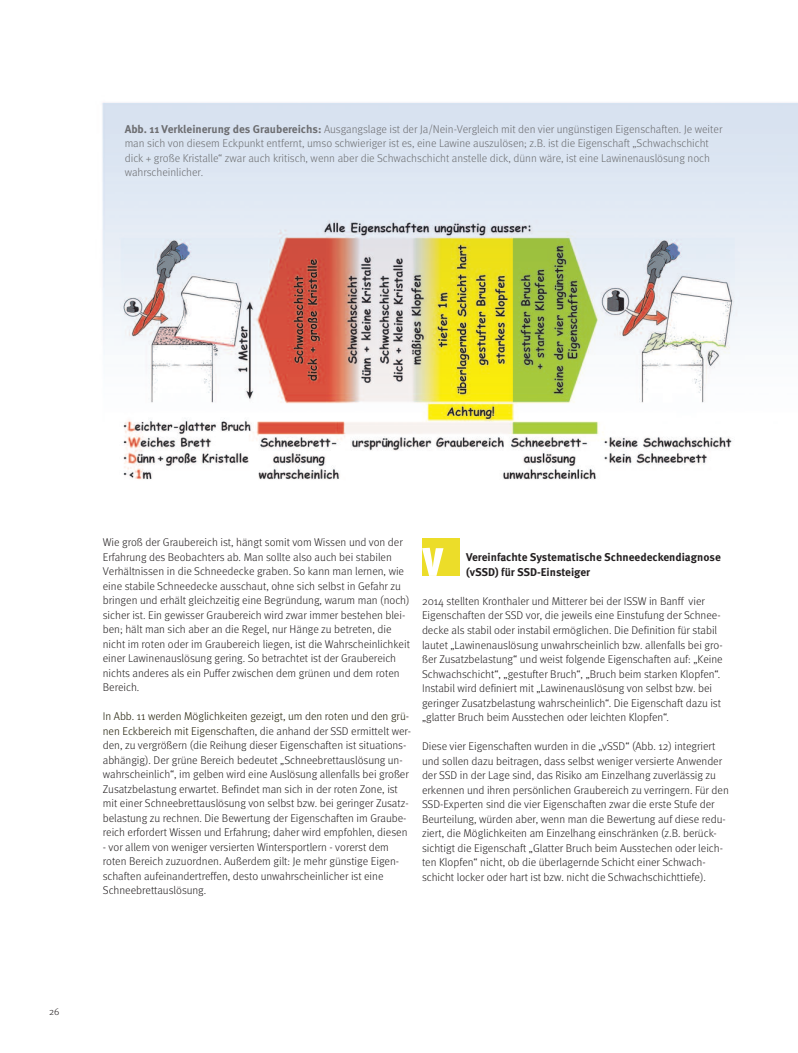
<style>
.page{position:relative;width:798px;height:1053px;background:#fff}
.page>*{position:absolute;margin:0;border:0;box-sizing:border-box;transform-origin:0 0}
.t1{font:700 53.75px "Meta Headline OT Comp";color:#fff}
.t2{font:300 11.25px/14.5px "Meta OT";color:#231f20}
.t3{font:300 11.25px/14.5px "Meta OT";color:#6c6d70}
.t4{font:700 11.25px/14.5px "Meta OT";color:#231f20}
.t5{font:300 10px "Meta OT";color:#231f20}
.s1{font-weight:700}
.s2{color:#1c1900}
</style>
<div class="page">
<img style="left:102px;top:102px;width:695px;height:474px">
<div style="left:422px;top:538px;width:37px;height:38px;background:#ecdd29"></div>
<p class="t3" style="left:125px;top:123px;width:599px"><span class="s1">Abb. 11 Verkleinerung des Graubereichs:</span> Ausgangslage ist der Ja/Nein-Vergleich mit den vier ungünstigen Eigenschaften. Je weiter man sich von diesem Eckpunkt entfernt, umso schwieriger ist es, eine Lawine auszulösen; z.B. ist die Eigenschaft „Schwachschicht dick + große Kristalle“ zwar auch kritisch, wenn aber die Schwachschicht anstelle dick, dünn wäre, ist eine Lawinenauslösung noch wahrscheinlicher.</p>
<p class="t2" style="left:103px;top:535px;width:308px">Wie groß der Graubereich ist, hängt somit vom Wissen und von der Erfahrung des Beobachters ab. Man sollte also auch bei stabilen Verhältnissen in die Schneedecke graben. So kann man lernen, wie eine stabile Schneedecke ausschaut, ohne sich selbst in Gefahr zu bringen und erhält gleichzeitig eine Begründung, warum man (noch) sicher ist. Ein gewisser Graubereich wird zwar immer bestehen blei&shy;ben; hält man sich aber an die Regel, nur Hänge zu betreten, die nicht im roten oder im Graubereich liegen, ist die Wahrscheinlichkeit einer Lawinenauslösung gering. So betrachtet ist der Graubereich nichts anderes als ein Puffer zwischen dem grünen und dem roten Bereich.</p>
<p class="t2" style="left:103px;top:709px;width:310px"><span class="s2">In Abb. 11 werden Möglichkeiten gezeigt, um den roten und den grü&shy;nen Eckbereich mit Eigensch</span>aften, die anhand der SSD ermittelt wer&shy;den, zu vergrößern (die Reihung dieser Eigenschaften ist situations&shy;abhängig). Der grüne Bereich bedeutet „Schneebrettauslösung un&shy;wahrscheinlich“, im gelben wird eine Auslösung allenfalls bei großer Zusatzbelastung erwartet. Befindet man sich in der roten Zone, ist mit einer Schneebrettauslösung von selbst bzw. bei geringer Zusatz&shy;belastung zu rechnen. Die Bewertung der Eigenschaften im Graube&shy;reich erfordert Wissen und Erfahrung; daher wird empfohlen, diesen</p>
<p class="t2" style="left:103px;top:840px;width:298px">- vor allem von weniger versierten Wintersportlern - vorerst dem roten Bereich zuzuordnen. Außerdem gilt: Je mehr günstige Eigen&shy;schaften aufeinandertreffen, desto unwahrscheinlicher ist eine Schneebrettauslösung.</p>
<h1 class="t1" style="left:422px;top:536px;width:23px">v</h1>
<p class="t4" style="left:466px;top:551px;width:256px">Vereinfachte Systematische Schneedeckendiagnose (vSSD) für SSD-Einsteiger</p>
<p class="t2" style="left:422px;top:594px;width:302px">2014 stellten Kronthaler und Mitterer bei der ISSW in Banff vier Eigenschaften der SSD vor, die jeweils eine Einstufung der Schnee&shy;decke als stabil oder instabil ermöglichen. Die Definition für stabil lautet „Lawinenauslösung unwahrscheinlich bzw. allenfalls bei gro&shy;ßer Zusatzbelastung“ und weist folgende Eigenschaften auf: „Keine Schwachschicht“, „gestufter Bruch“, „Bruch beim starken Klopfen“.<br>Instabil wird definiert mit „Lawinenauslösung von selbst bzw. bei geringer Zusatzbelastung wahrscheinlich“. Die Eigenschaft dazu ist „glatter Bruch beim Ausstechen oder leichten Klopfen“.</p>
<p class="t2" style="left:422px;top:739px;width:308px">Diese vier Eigenschaften wurden in die „vSSD“ (Abb. 12) integriert und sollen dazu beitragen, dass selbst weniger versierte Anwender der SSD in der Lage sind, das Risiko am Einzelhang zuverlässig zu erkennen und ihren persönlichen Graubereich zu verringern. Für den SSD-Experten sind die vier Eigenschaften zwar die erste Stufe der Beurteilung, würden aber, wenn man die Bewertung auf diese redu&shy;ziert, die Möglichkeiten am Einzelhang einschränken (z.B. berück&shy;sichtigt die Eigenschaft „Glatter Bruch beim Ausstechen oder leich&shy;ten Klopfen“ nicht, ob die überlagernde Schicht einer Schwach&shy;schicht locker oder hart ist bzw. nicht die Schwachschichttiefe).</p>
<p class="t5" style="left:49px;top:1007px;width:12px">26</p>
</div>
